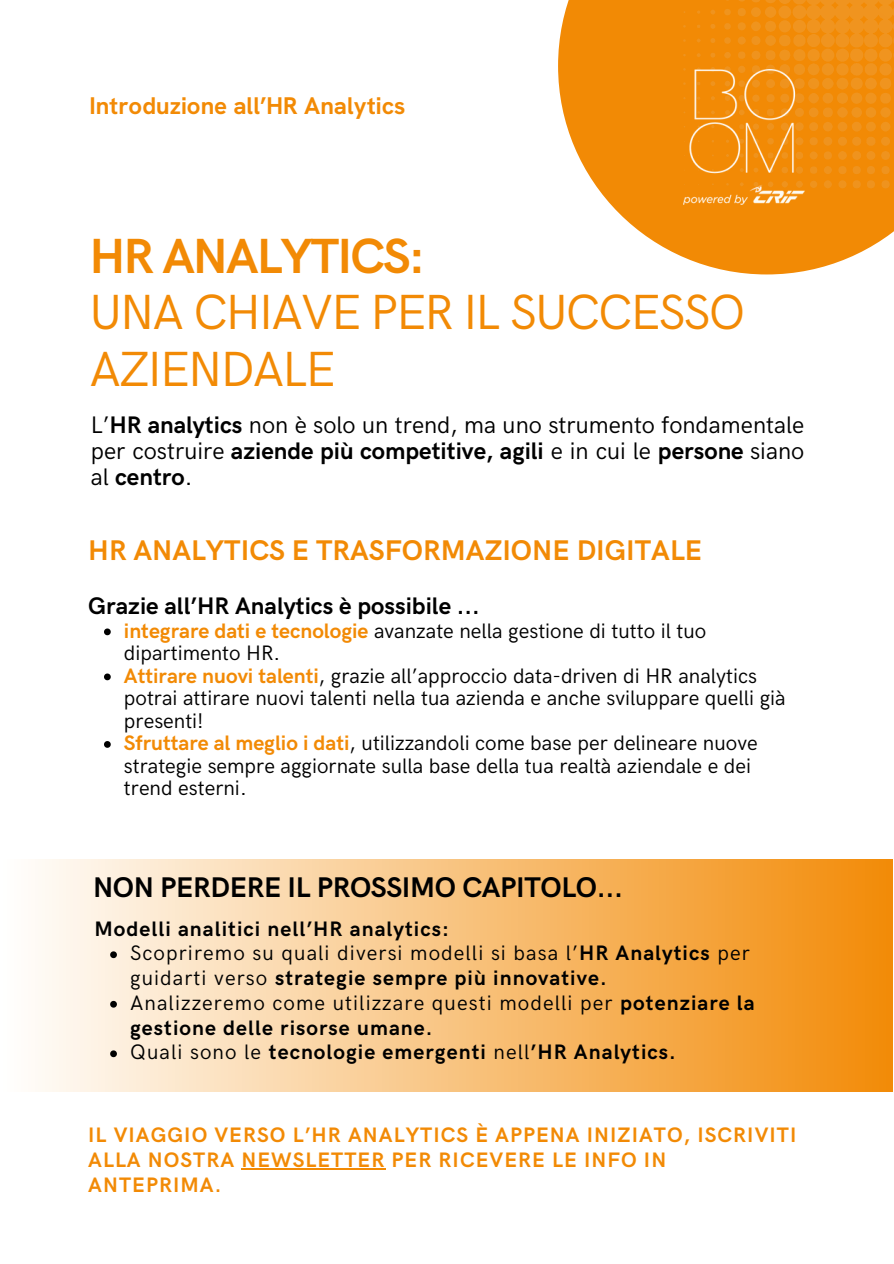
<style>
.page{position:relative;width:894px;height:1264px;background:#fff}
.page>*{position:absolute;margin:0;border:0;box-sizing:border-box;transform-origin:0 0}
.t1{font:49.5px/56.2px "HK Grotesk";letter-spacing:-.04em;color:#f28a05}
.t2{font:700 28.5px "HK Grotesk";color:#f28a05}
.t3{font:700 28.5px "HK Grotesk";letter-spacing:-.01em;color:#000}
.t4{font:24px/25.8px "HK Grotesk";color:#000;text-align:justify}
.t5{font:700 24px "HK Grotesk";color:#000}
.t6{font:700 24px "HK Grotesk";color:#f28a05}
.t7{font:21px/22.5px "HK Grotesk";color:#000}
.t8{font:21px/24.8px "HK Grotesk";letter-spacing:.05em;color:#000}
.t9{font:700 21px/24.8px "HK Grotesk";letter-spacing:.05em;color:#f28a05}
.t10{font:700 21px "HK Grotesk";letter-spacing:.05em;color:#000}
.s1{font-weight:700}
.s2{font-weight:700;color:#f28a05}
.s3{font-weight:400}
</style>
<div class="page">
<svg style="left:558px;top:0;width:335px;height:274px;fill:#f28a05"></svg>
<svg style="left:683px;top:0;width:210px;height:188px;background:#f08e0f"></svg>
<img style="left:683px;top:70px;width:120px;height:135px">
<div style="left:0;top:859px;width:892px;height:232px;background:linear-gradient(to right,#fff,#f28b07)"></div>
<svg style="left:110px;top:951px;width:7px;height:7px"></svg>
<svg style="left:110px;top:1000px;width:7px;height:7px"></svg>
<svg style="left:110px;top:1050px;width:7px;height:7px"></svg>
<svg style="left:104px;top:628px;width:7px;height:7px"></svg>
<svg style="left:104px;top:673px;width:7px;height:7px"></svg>
<svg style="left:104px;top:741px;width:7px;height:6px"></svg>
<hr style="left:241px;top:1168px;width:144px;height:1px;background:#f28a05">
<p class="t6" style="left:89px;top:90px;width:317px">Introduzione all’HR Analytics</p>
<p class="t1" style="left:89px;top:230px;width:657px"><span class="s1">HR ANALYTICS:<br></span>UNA CHIAVE PER IL SUCCESSO<br>AZIENDALE</p>
<h3 class="t4" style="left:91px;top:413px;width:714px">L’<span class="s1">HR analytics</span> non è solo un trend, ma uno strumento fondamentale per costruire <span class="s1">aziende più competitive, agili</span> e in cui le <span class="s1">persone</span> siano al <span class="s1">centro</span>.</h3>
<p class="t2" style="left:88px;top:534px;width:615px">HR ANALYTICS E TRASFORMAZIONE DIGITALE</p>
<p class="t5" style="left:88px;top:592px;width:393px">Grazie all’HR Analytics è possibile ...</p>
<p class="t7" style="left:124px;top:620px;width:583px"><span class="s2">integrare dati e tecnologie</span> avanzate nella gestione di tutto il tuo dipartimento HR.</p>
<h2 class="t7" style="left:124px;top:665px;width:663px"><span class="s2">Attirare nuovi talenti</span>, grazie all’approccio data-driven di HR analytics potrai attirare nuovi talenti nella tua azienda e anche sviluppare quelli già presenti!</h2>
<h6 class="t7" style="left:124px;top:732px;width:635px"><span class="s2">Sfruttare al meglio i dati</span>, utilizzandoli come base per delineare nuove strategie sempre aggiornate sulla base della tua realtà aziendale e dei trend esterni.</h6>
<p class="t3" style="left:93px;top:871px;width:531px">NON PERDERE IL PROSSIMO CAPITOLO...</p>
<h3 class="t10" style="left:94px;top:916px;width:356px">Modelli analitici nell’HR analytics:</h3>
<h1 class="t8" style="left:130px;top:941px;width:621px">Scopriremo su quali diversi modelli si basa l’<span class="s1">HR Analytics</span> per guidarti verso <span class="s1">strategie sempre più innovative.</span></h1>
<h4 class="t8" style="left:130px;top:991px;width:626px">Analizzeremo come utilizzare questi modelli per <span class="s1">potenziare la gestione delle risorse umane.</span></h4>
<h2 class="t10" style="left:130px;top:1040px;width:547px"><span class="s3">Quali sono le</span> tecnologie emergenti <span class="s3">nell</span>’HR Analytics.</h2>
<p class="t9" style="left:88px;top:1123px;width:709px">IL VIAGGIO VERSO L’HR ANALYTICS È APPENA INIZIATO, ISCRIVITI<br>ALLA NOSTRA NEWSLETTER PER RICEVERE LE INFO IN<br>ANTEPRIMA.</p>
</div>
